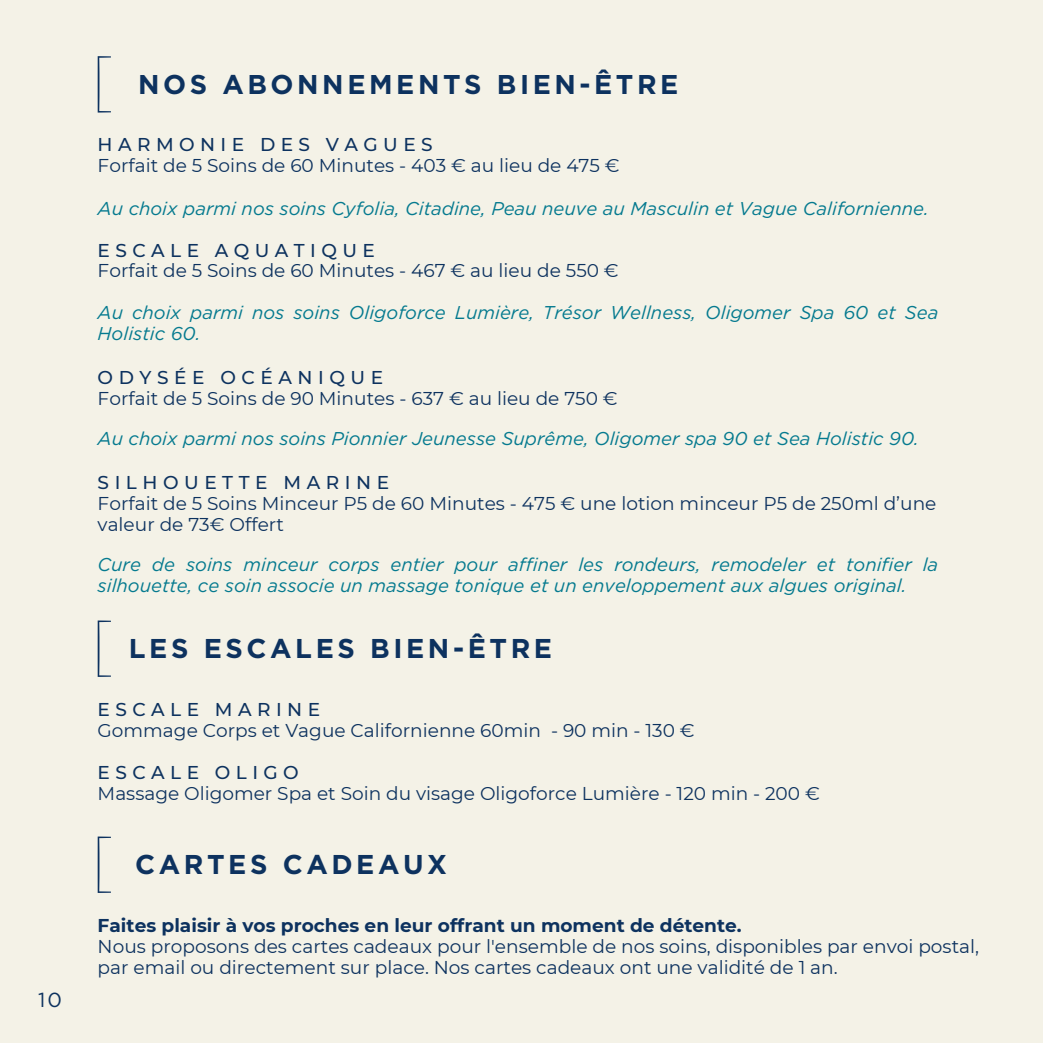
<style>
.page{position:relative;width:1043px;height:1043px;background:#fff}
.page>*{position:absolute;margin:0;border:0;box-sizing:border-box;transform-origin:0 0}
.t1{font:700 27.12px "Gotham";letter-spacing:.13em;color:#0d325f}
.t2{font:20.3px "Gotham";color:#0d325f}
.t3{font:18.55px/21px "Montserrat";color:#0d325f}
.t4{font:italic 18.55px/21px "Gotham";color:#057a8f}
.t5{font:500 18.55px "Montserrat";letter-spacing:.295em;color:#0d325f}
.t6{font:700 18.55px "Montserrat";color:#0d325f}
</style>
<div class="page">
<div style="left:0;top:0;width:1042px;height:1042px;background:#f4f2e7"></div>
<svg style="left:98px;top:56px;width:13px;height:56px"></svg>
<svg style="left:98px;top:620px;width:13px;height:56px"></svg>
<svg style="left:98px;top:836px;width:13px;height:56px"></svg>
<p class="t2" style="left:38px;top:987px;width:25px">10</p>
<p class="t1" style="left:138px;top:67px;width:541px">NOS ABONNEMENTS BIEN-ÊTRE</p>
<p class="t5" style="left:98px;top:133px;width:336px">HARMONIE DES VAGUES</p>
<p class="t3" style="left:98px;top:155px;width:523px">Forfait de 5 Soins de 60 Minutes - 403 € au lieu de 475 €</p>
<p class="t4" style="left:98px;top:197px;width:832px">Au choix parmi nos soins Cyfolia, Citadine, Peau neuve au Masculin et Vague Californienne.</p>
<h1 class="t5" style="left:98px;top:238px;width:279px">ESCALE AQUATIQUE</h1>
<p class="t3" style="left:98px;top:260px;width:522px">Forfait de 5 Soins de 60 Minutes - 467 € au lieu de 550 €</p>
<p class="t4" style="left:98px;top:302px;width:841px">Au choix parmi nos soins Oligoforce Lumière, Trésor Wellness, Oligomer Spa 60 et Sea<br>Holistic 60.</p>
<p class="t5" style="left:98px;top:365px;width:287px">ODYSÉE OCÉANIQUE</p>
<p class="t3" style="left:98px;top:387px;width:521px">Forfait de 5 Soins de 90 Minutes - 637 € au lieu de 750 €</p>
<p class="t4" style="left:98px;top:428px;width:822px">Au choix parmi nos soins Pionnier Jeunesse Suprême, Oligomer spa 90 et Sea Holistic 90.</p>
<p class="t5" style="left:98px;top:470px;width:293px">SILHOUETTE MARINE</p>
<p class="t3" style="left:98px;top:492px;width:840px">Forfait de 5 Soins Minceur P5 de 60 Minutes - 475 € une lotion minceur P5 de 250ml d’une valeur de 73€ Offert</p>
<p class="t4" style="left:98px;top:554px;width:841px">Cure de soins minceur corps entier pour affiner les rondeurs, remodeler et tonifier la silhouette, ce soin associe un massage tonique et un enveloppement aux algues original.</p>
<p class="t1" style="left:129px;top:631px;width:424px">LES ESCALES BIEN-ÊTRE</p>
<p class="t5" style="left:98px;top:698px;width:224px">ESCALE MARINE</p>
<p class="t3" style="left:98px;top:720px;width:445px">Gommage Corps et Vague Californienne 60min</p>
<p class="t3" style="left:551px;top:720px;width:145px">- 90 min - 130 €</p>
<p class="t5" style="left:98px;top:760px;width:203px">ESCALE OLIGO</p>
<h1 class="t3" style="left:98px;top:782px;width:723px">Massage Oligomer Spa et Soin du visage Oligoforce Lumière - 120 min - 200 €</h1>
<h1 class="t1" style="left:135px;top:847px;width:313px">CARTES CADEAUX</h1>
<p class="t6" style="left:98px;top:914px;width:645px">Faites plaisir à vos proches en leur offrant un moment de détente.</p>
<p class="t3" style="left:98px;top:935px;width:882px">Nous proposons des cartes cadeaux pour l'ensemble de nos soins, disponibles par envoi postal, par email ou directement sur place. Nos cartes cadeaux ont une validité de 1 an.</p>
</div>
